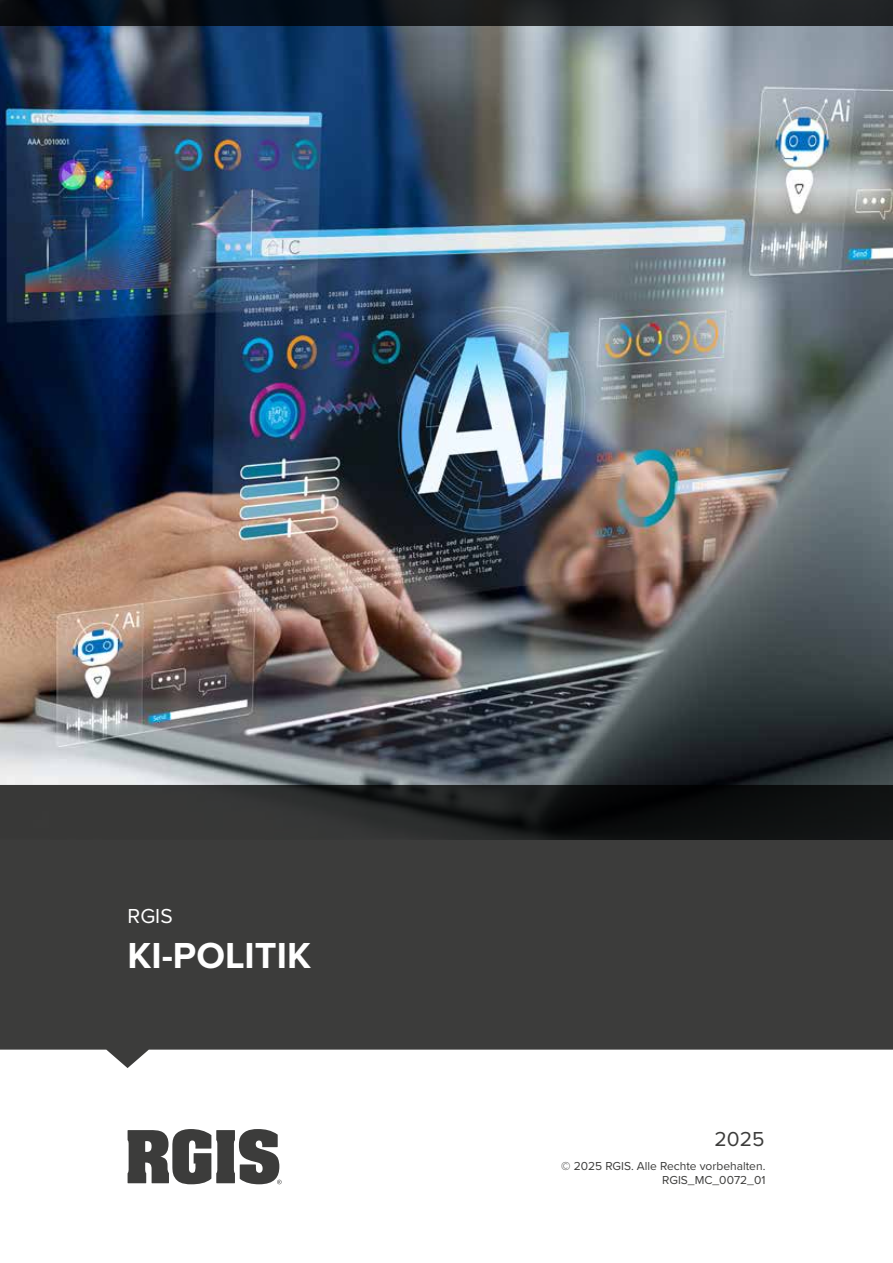
<style>
.page{position:relative;width:893px;height:1263px;background:#fff}
.page>*{position:absolute;margin:0;border:0;box-sizing:border-box;transform-origin:0 0}
.t1{font:700 37.5px "Proxima Nova";color:#fff}
.t2{font:21px "Proxima Nova";color:#fff}
.t3{font:21px "Proxima Nova";color:#3c3c3b}
.t4{font:12px/14.4px "Proxima Nova";color:#3c3c3b;text-align:right}
</style>
<div class="page">
<img style="left:0;top:26px;width:893px;height:759px">
<svg style="left:0;top:785px;width:893px;height:283px;background:#424342"></svg>
<svg style="left:0;top:0;width:893px;height:26px;background:#151a1f"></svg>
<svg style="left:128px;top:1129px;width:154px;height:55px"></svg>
<h2 class="t2" style="left:128px;top:901px;width:47px">RGIS</h2>
<h1 class="t1" style="left:128px;top:928px;width:185px">KI-POLITIK</h1>
<h2 class="t3" style="left:715px;top:1123px;width:51px">2025</h2>
<p class="t4" style="left:561px;top:1158px;width:206px">© 2025 RGIS. Alle Rechte vorbehalten.<br>RGIS_MC_0072_01</p>
</div>
